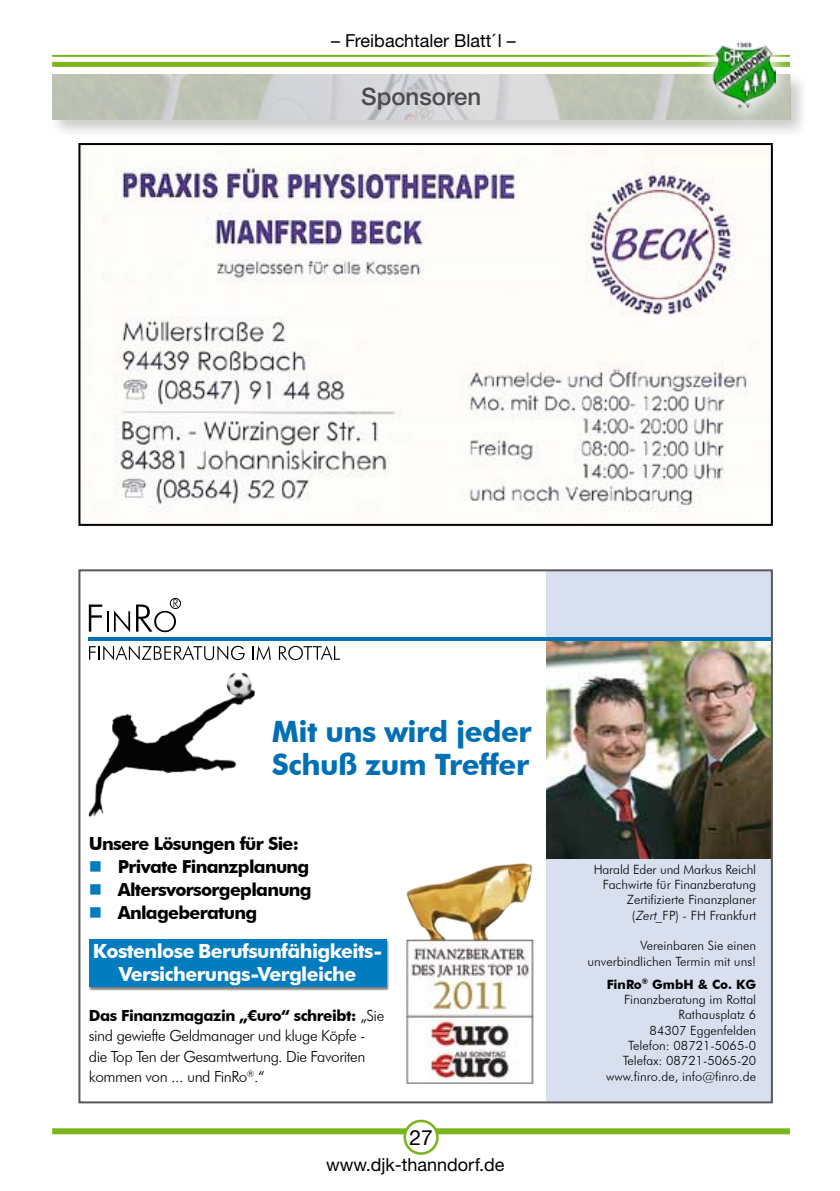
<style>
.page{position:relative;width:840px;height:1191px;background:#fff}
.page>*{position:absolute;margin:0;border:0;box-sizing:border-box;transform-origin:0 0}
.t1{font:700 29.4px/33.2px "Futura BT";letter-spacing:-.02em;color:#006fb4}
.t2{font:500 24px "Helvetica Neue CE";color:#4b4b4d}
.t3{font:21px "Helvetica Neue CE";color:#000}
.t4{font:700 19.6px/23.4px "Futura BT";letter-spacing:-.03em;color:#fff;text-align:center}
.t5{font:700 18px "Futura BT";letter-spacing:-.04em;color:#000}
.t6{font:18px "Helvetica Neue CE";color:#000}
.t7{font:300 15.4px/20.4px "Futura BT";letter-spacing:-.03em;color:#000}
.t8{font:300 12.8px/15.4px "Futura BT";color:#000;text-align:right}
.s1{color:#007cbf}
.s2{font-weight:700}
.s3{font-style:italic}
</style>
<div class="page">
<div style="left:52px;top:1128px;width:737px;height:6px;background:#7ab51d"></div>
<div style="left:404px;top:1121px;width:33px;height:32px;background:#fff;border-radius:50%"></div>
<div style="left:403px;top:1119px;width:35px;height:35px;border:3px solid #7ab51d;border-radius:50%"></div>
<div style="left:49px;top:71px;width:759px;height:68px;background:#000;opacity:.2"></div>
<img style="left:52px;top:74px;width:640px;height:45px">
<div style="left:52px;top:62px;width:737px;height:5px;background:#7ab51d"></div>
<hr style="left:52px;top:55px;width:737px;height:2px;background:#7ab51d">
<div style="left:692px;top:21px;width:103px;height:107px;background:#fff;opacity:.91"></div>
<img style="left:712px;top:40px;width:63px;height:68px">
<div style="left:545px;top:570px;width:226px;height:532px;background:#d8e0f0"></div>
<img style="left:545px;top:641px;width:224px;height:217px">
<hr style="left:89px;top:637px;width:682px;height:4px;background:#006fb4">
<svg style="left:89px;top:604px;width:13px;height:27px"></svg>
<hr style="left:107px;top:611px;width:2px;height:20px;background:#000">
<svg style="left:114px;top:610px;width:16px;height:22px"></svg>
<svg style="left:136px;top:600px;width:42px;height:32px"></svg>
<div style="left:170px;top:598px;width:10px;height:10px;border:1px solid #000;border-radius:50%"></div>
<svg style="left:89px;top:645px;width:155px;height:15px"></svg>
<svg style="left:252px;top:645px;width:19px;height:15px"></svg>
<svg style="left:279px;top:645px;width:61px;height:15px"></svg>
<div style="left:88px;top:939px;width:301px;height:51px;background:#000;opacity:.5"></div>
<div style="left:89px;top:939px;width:297px;height:48px;background:#007cbf"></div>
<img style="left:406px;top:863px;width:128px;height:221px">
<img style="left:88px;top:672px;width:167px;height:145px">
<img style="left:81px;top:146px;width:666px;height:366px">
<div style="left:78px;top:143px;width:694px;height:383px;border:2px solid #000"></div>
<h3 class="t6" style="left:331px;top:30px;width:186px">– Freibachtaler Blatt´ l –</h3>
<h2 class="t2" style="left:361px;top:82px;width:122px">Sponsoren</h2>
<h1 class="t1" style="left:272px;top:714px;width:261px">Mit uns wird jeder<br>Schuß zum Treffer</h1>
<h3 class="t5" style="left:89px;top:832px;width:211px">Unsere Lösungen für Sie:</h3>
<h3 class="t5" style="left:89px;top:855px;width:222px"><span class="s1">■</span> Private Finanzplanung</h3>
<h3 class="t5" style="left:89px;top:878px;width:224px"><span class="s1">■</span> Altersvorsorgeplanung</h3>
<h3 class="t5" style="left:89px;top:901px;width:170px"><span class="s1">■</span> Anlageberatung</h3>
<h3 class="t4" style="left:93px;top:939px;width:291px">Kostenlose Berufsunfähigkeits-<br>Versicherungs-Vergleiche</h3>
<p class="t7" style="left:89px;top:1005px;width:297px"><span class="s2">Das Finanzmagazin „€uro“ schreibt:</span> „Sie sind gewiefte Geldmanager und kluge Köpfe - die Top Ten der Gesamtwertung. Die Favoriten kommen von ... und FinRo<sup>®</sup>.“</p>
<h3 class="t3" style="left:409px;top:1124px;width:25px">27</h3>
<h3 class="t6" style="left:326px;top:1154px;width:180px">www.djk-thanndorf.de</h3>
<p class="t8" style="left:593px;top:861px;width:164px">Harald Eder und Markus Reichl<br>Fachwirte für Finanzberatung<br>Zertifizierte Finanzplaner (<span class="s3">Zert_</span>FP) - FH Frankfurt</p>
<p class="t8" style="left:587px;top:938px;width:170px">Vereinbaren Sie einen unverbindlichen Termin mit uns!</p>
<p class="t8" style="left:606px;top:976px;width:151px"><span class="s2">FinRo</span><sup>®</sup> <span class="s2">GmbH &amp; Co. KG<br></span>Finanzberatung im Rottal<br>Rathausplatz 6<br>84307 Eggenfelden<br>Telefon: 08721-5065-0<br>Telefax: 08721-5065-20 www.finro.de, info@finro.de</p>
</div>
